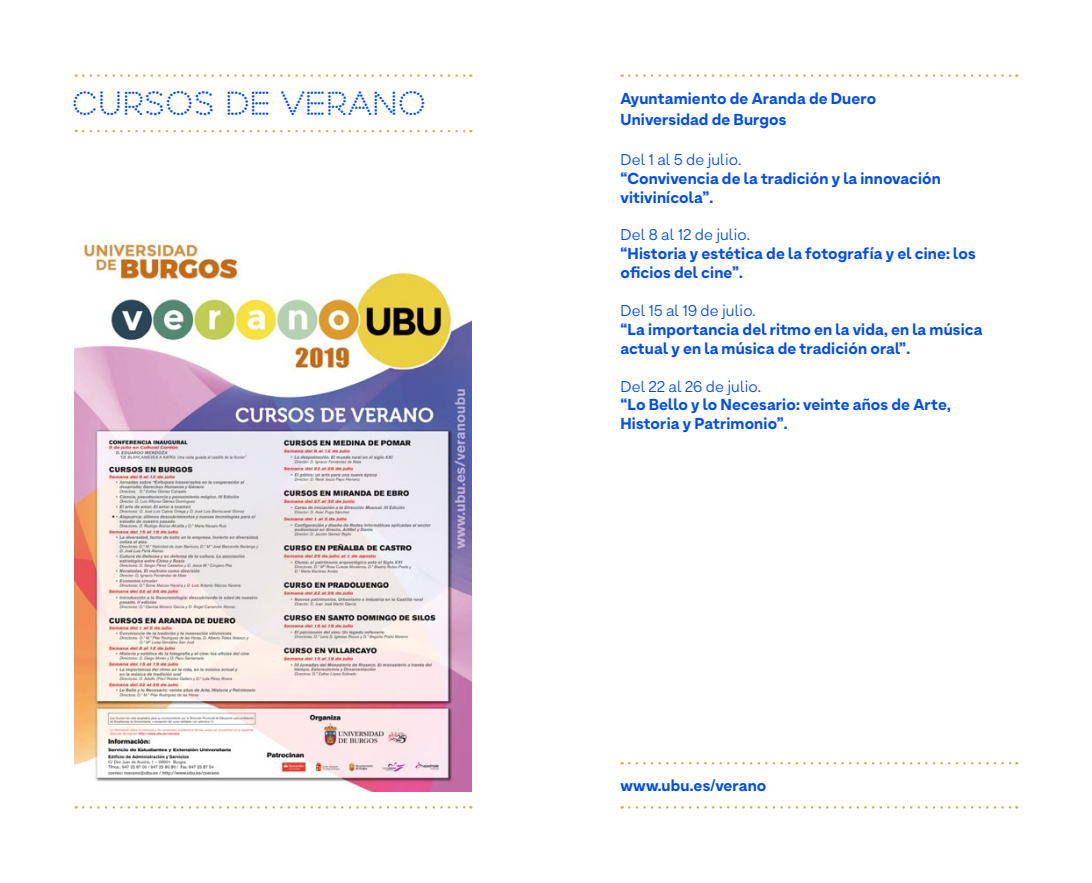
<style>
.page{position:relative;width:1092px;height:883px;background:#fff}
.page>*{position:absolute;margin:0;border:0;box-sizing:border-box;transform-origin:0 0}
.t1{font:31.5px "Perfograma";color:#004cf0}
.t2{font:800 15.75px/18.9px "Armin Grotesk";letter-spacing:.01em;color:#004cf0}
.t3{font:15.75px "Armin Grotesk";letter-spacing:.01em;color:#004cf0}
</style>
<div class="page">
<img style="left:74px;top:242px;width:397px;height:549px">
<svg style="left:629px;top:74px;width:388px;height:3px"></svg>
<svg style="left:629px;top:806px;width:388px;height:3px"></svg>
<svg style="left:83px;top:806px;width:388px;height:3px"></svg>
<svg style="left:83px;top:74px;width:388px;height:3px"></svg>
<svg style="left:83px;top:130px;width:388px;height:2px"></svg>
<svg style="left:629px;top:762px;width:388px;height:2px"></svg>
<h1 class="t1" style="left:72px;top:85px;width:356px">CURSOS DE VERANO</h1>
<p class="t2" style="left:620px;top:89px;width:257px;line-height:21px">Ayuntamiento de Aranda de Duero<br>Universidad de Burgos</p>
<p class="t3" style="left:620px;top:150px;width:122px">Del 1 al 5 de julio.</p>
<p class="t2" style="left:620px;top:170px;width:322px">“Convivencia de la tradición y la innovación vitivinícola”.</p>
<p class="t3" style="left:620px;top:225px;width:131px">Del 8 al 12 de julio.</p>
<p class="t2" style="left:620px;top:246px;width:356px">“Historia y estética de la fotografía y el cine: los oficios del cine”.</p>
<p class="t3" style="left:620px;top:301px;width:137px">Del 15 al 19 de julio.</p>
<p class="t2" style="left:620px;top:321px;width:363px">“La importancia del ritmo en la vida, en la música actual y en la música de tradición oral”.</p>
<p class="t3" style="left:620px;top:376px;width:142px">Del 22 al 26 de julio.</p>
<p class="t2" style="left:620px;top:397px;width:332px">“Lo Bello y lo Necesario: veinte años de Arte,<br>Historia y Patrimonio”.</p>
<p class="t2" style="left:620px;top:778px;width:147px">www.ubu.es/verano</p>
</div>
